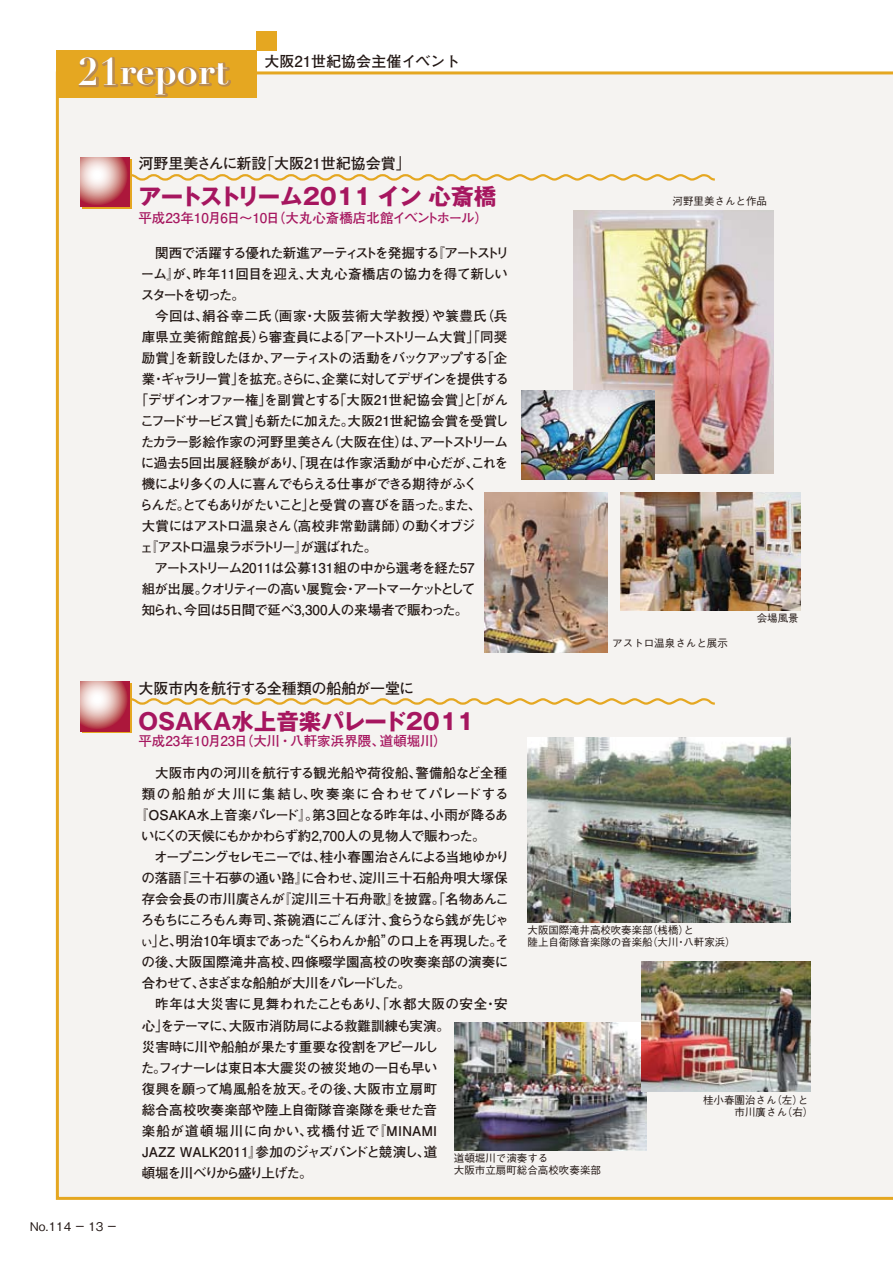
<style>
.page{position:relative;width:893px;height:1262px;background:#fff}
.page>*{position:absolute;margin:0;border:0;box-sizing:border-box;transform-origin:0 0}
.t1{font:700 37.5px "Didot";color:#fff}
.t2{font:700 22.5px "Gothic MB101 Pro";color:#a6165f}
.t3{font:700 15px "Futo Go B101 Pro";color:#231815}
.t4{font:700 15px "Futo Go B101 Pro";letter-spacing:-.02em;color:#231815}
.t5{font:700 13.5px "Futo Go B101 Pro";letter-spacing:-.035em;color:#231815}
.t6{font:700 13.5px "Futo Go B101 Pro";color:#231815}
.t7{font:700 13.5px "Futo Go B101 Pro";letter-spacing:-.055em;color:#231815}
.t8{font:700 13.5px "Futo Go B101 Pro";letter-spacing:-.09em;color:#231815}
.t9{font:700 13.5px "Futo Go B101 Pro";letter-spacing:-.1em;color:#231815}
.t10{font:700 13.5px "Futo Go B101 Pro";color:#a6165f}
.t11{font:700 13.5px "Futo Go B101 Pro";letter-spacing:-.015em;color:#231815}
.t12{font:700 13.5px "Futo Go B101 Pro";letter-spacing:-.06em;color:#231815}
.t13{font:700 13.5px "Futo Go B101 Pro";letter-spacing:-.07em;color:#231815}
.t14{font:700 13.5px "Futo Go B101 Pro";letter-spacing:-.005em;color:#231815}
.t15{font:700 13.5px "Futo Go B101 Pro";letter-spacing:.04em;color:#231815}
.t16{font:700 13.5px "Futo Go B101 Pro";letter-spacing:-.08em;color:#231815}
.t17{font:700 13.5px "Futo Go B101 Pro";letter-spacing:-.125em;color:#231815}
.t18{font:700 13.5px "Futo Go B101 Pro";letter-spacing:.005em;color:#231815}
.t19{font:700 13.5px "Futo Go B101 Pro";letter-spacing:.015em;color:#231815}
.t20{font:700 13.5px "Futo Go B101 Pro";letter-spacing:-.075em;color:#231815}
.t21{font:700 13.5px "Futo Go B101 Pro";letter-spacing:.085em;color:#231815}
.t22{font:700 13.5px "Futo Go B101 Pro";letter-spacing:.05em;color:#231815}
.t23{font:700 13.5px "Futo Go B101 Pro";letter-spacing:-.095em;color:#231815}
.t24{font:700 13.5px "Futo Go B101 Pro";letter-spacing:.03em;color:#231815}
.t25{font:700 13.5px "Futo Go B101 Pro";letter-spacing:.02em;color:#231815}
.t26{font:700 13.5px "Futo Go B101 Pro";letter-spacing:-.115em;color:#231815}
.t27{font:700 13.5px "Futo Go B101 Pro";letter-spacing:-.105em;color:#231815}
.t28{font:700 13.5px "Futo Go B101 Pro";letter-spacing:-.16em;color:#231815}
.t29{font:500 12px "Gothic BBB Pro";color:#231815}
.t30{font:500 10.5px/12px "Gothic BBB Pro";color:#231815}
</style>
<div class="page">
<div style="left:55px;top:70px;width:837px;height:1130px;background:#f5f3f1"></div>
<img style="left:454px;top:1023px;width:192px;height:127px">
<img style="left:527px;top:738px;width:263px;height:184px">
<img style="left:641px;top:962px;width:169px;height:130px">
<div style="left:56px;top:50px;width:200px;height:48px;background:#e5a721"></div>
<div style="left:256px;top:31px;width:20px;height:19px;background:#e5a721"></div>
<img style="left:573px;top:210px;width:199px;height:263px">
<svg style="left:78px;top:57px;width:153px;height:40px"></svg>
<svg style="left:132px;top:173px;width:584px;height:9px"></svg>
<div style="left:82px;top:160px;width:50px;height:49px;background:#e5a721"></div>
<svg style="left:80px;top:157px;width:50px;height:50px;background:#d28a90"></svg>
<svg style="left:132px;top:697px;width:584px;height:9px"></svg>
<div style="left:82px;top:684px;width:50px;height:49px;background:linear-gradient(to bottom,#e5a721,#e5a721)"></div>
<svg style="left:80px;top:681px;width:50px;height:50px;background:#d28a90"></svg>
<img style="left:521px;top:390px;width:133px;height:90px">
<img style="left:620px;top:492px;width:180px;height:119px">
<img style="left:484px;top:492px;width:123px;height:160px">
<p class="t1" style="left:78px;top:47px;width:152px">21report</p>
<p class="t3" style="left:264px;top:50px;width:197px">大阪21世紀協会主催イベント</p>
<p class="t3" style="left:138px;top:152px;width:274px">河野里美さんに新設「大阪21世紀協会賞」</p>
<p class="t2" style="left:138px;top:178px;width:359px">アートストリーム2011 イン 心斎橋</p>
<p class="t10" style="left:138px;top:207px;width:351px">平成23年10月6日～10日（大丸心斎橋店北館イベントホール）</p>
<p class="t8" style="left:142px;top:242px;width:369px">　関西で活躍する優れた新進アーティストを発掘する『アートストリ</p>
<p class="t6" style="left:141px;top:263px;width:368px">ーム』が、昨年11回目を迎え、大丸心斎橋店の協力を得て新しい</p>
<p class="t28" style="left:141px;top:284px;width:105px">スタートを切った。</p>
<p class="t15" style="left:142px;top:305px;width:367px">　今回は、絹谷幸二氏（画家・大阪芸術大学教授）や簑豊氏（兵</p>
<p class="t11" style="left:142px;top:326px;width:367px">庫県立美術館館長）ら審査員による「アートストリーム大賞」「同奨</p>
<p class="t8" style="left:142px;top:347px;width:367px">励賞」を新設したほか、アーティストの活動をバックアップする「企</p>
<p class="t9" style="left:142px;top:368px;width:368px">業・ギャラリー賞」を拡充。さらに、企業に対してデザインを提供する</p>
<p class="t5" style="left:135px;top:389px;width:374px">「デザインオファー権」を副賞とする「大阪21世紀協会賞」と「がん</p>
<p class="t12" style="left:140px;top:410px;width:370px">こフードサービス賞」も新たに加えた。大阪21世紀協会賞を受賞し</p>
<p class="t13" style="left:141px;top:431px;width:369px">たカラー影絵作家の河野里美さん（大阪在住）は、アートストリーム</p>
<p class="t6" style="left:141px;top:452px;width:369px">に過去5回出展経験があり、「現在は作家活動が中心だが、これを</p>
<p class="t20" style="left:142px;top:473px;width:337px">機により多くの人に喜んでもらえる仕事ができる期待がふく</p>
<p class="t16" style="left:140px;top:494px;width:343px">らんだ。とてもありがたいこと」と受賞の喜びを語った。また、</p>
<p class="t5" style="left:142px;top:515px;width:335px">大賞にはアストロ温泉さん（高校非常勤講師）の動くオブジ</p>
<p class="t26" style="left:140px;top:536px;width:239px">ェ『アストロ温泉ラボラトリー』が選ばれた。</p>
<p class="t5" style="left:142px;top:557px;width:334px">　アートストリーム2011は公募131組の中から選考を経た57</p>
<p class="t17" style="left:142px;top:578px;width:335px">組が出展。クオリティーの高い展覧会・アートマーケットとして</p>
<p class="t5" style="left:142px;top:599px;width:328px">知られ、今回は5日間で延べ3,300人の来場者で賑わった。</p>
<p class="t4" style="left:138px;top:676px;width:277px">大阪市内を航行する全種類の船舶が一堂に</p>
<p class="t2" style="left:138px;top:702px;width:337px">OSAKA水上音楽パレード2011</p>
<p class="t10" style="left:138px;top:730px;width:310px">平成23年10月23日（大川・八軒家浜界隈、道頓堀川）</p>
<p class="t30" style="left:672px;top:194px;width:96px">河野里美さんと作品</p>
<p class="t30" style="left:612px;top:636px;width:117px">アストロ温泉さんと展示</p>
<p class="t30" style="left:756px;top:611px;width:43px">会場風景</p>
<p class="t29" style="left:30px;top:1217px;width:88px">No.114 一 13 一</p>
<p class="t18" style="left:142px;top:762px;width:367px">　大阪市内の河川を航行する観光船や荷役船、警備船など全種</p>
<p class="t21" style="left:142px;top:783px;width:368px">類の船舶が大川に集結し、吹奏楽に合わせてパレードする</p>
<p class="t5" style="left:135px;top:804px;width:375px">『OSAKA水上音楽パレード』。第３回となる昨年は、小雨が降るあ</p>
<p class="t7" style="left:141px;top:825px;width:346px">いにくの天候にもかかわらず約2,700人の見物人で賑わった。</p>
<p class="t9" style="left:142px;top:846px;width:369px">　オープニングセレモニーでは、桂小春團治さんによる当地ゆかり</p>
<p class="t6" style="left:141px;top:867px;width:367px">の落語『三十石夢の通い路』に合わせ、淀川三十石船舟唄大塚保</p>
<p class="t14" style="left:142px;top:888px;width:369px">存会会長の市川廣さんが『淀川三十石舟歌』を披露。「名物あんこ</p>
<p class="t8" style="left:141px;top:909px;width:369px">ろもちにころもん寿司、茶碗酒にごんぼ汁、食らうなら銭が先じゃ</p>
<p class="t7" style="left:140px;top:930px;width:370px">ぃ」と、明治10年頃まであった“くらわんか船”の口上を再現した。そ</p>
<p class="t19" style="left:141px;top:951px;width:368px">の後、大阪国際滝井高校、四條畷学園高校の吹奏楽部の演奏に</p>
<p class="t23" style="left:142px;top:972px;width:270px">合わせて、さまざまな船舶が大川をパレードした。</p>
<p class="t6" style="left:142px;top:993px;width:367px">　昨年は大災害に見舞われたこともあり、「水都大阪の安全・安</p>
<p class="t7" style="left:142px;top:1014px;width:310px">心」をテーマに、大阪市消防局による救難訓練も実演。</p>
<p class="t5" style="left:142px;top:1035px;width:298px">災害時に川や船舶が果たす重要な役割をアピールし</p>
<p class="t7" style="left:141px;top:1056px;width:298px">た。フィナーレは東日本大震災の被災地の一日も早い</p>
<p class="t24" style="left:142px;top:1077px;width:297px">復興を願って鳩風船を放天。その後、大阪市立扇町</p>
<p class="t25" style="left:142px;top:1098px;width:297px">総合高校吹奏楽部や陸上自衛隊音楽隊を乗せた音</p>
<p class="t22" style="left:142px;top:1119px;width:297px">楽船が道頓堀川に向かい、戎橋付近で『MINAMI</p>
<p class="t6" style="left:142px;top:1140px;width:297px">JAZZ WALK2011』参加のジャズバンドと競演し、道</p>
<p class="t27" style="left:142px;top:1161px;width:172px">頓堀を川べりから盛り上げた。</p>
<p class="t30" style="left:527px;top:923px;width:209px">大阪国際滝井高校吹奏楽部（桟橋）と<br>陸上自衛隊音楽隊の音楽船（大川・八軒家浜）</p>
<p class="t30" style="left:734px;top:1092px;width:80px;text-indent:-32px">桂小春團治さん（左）と市川廣さん（右）</p>
<p class="t30" style="left:453px;top:1151px;width:148px">道頓堀川で演奏する<br>大阪市立扇町総合高校吹奏楽部</p>
</div>
